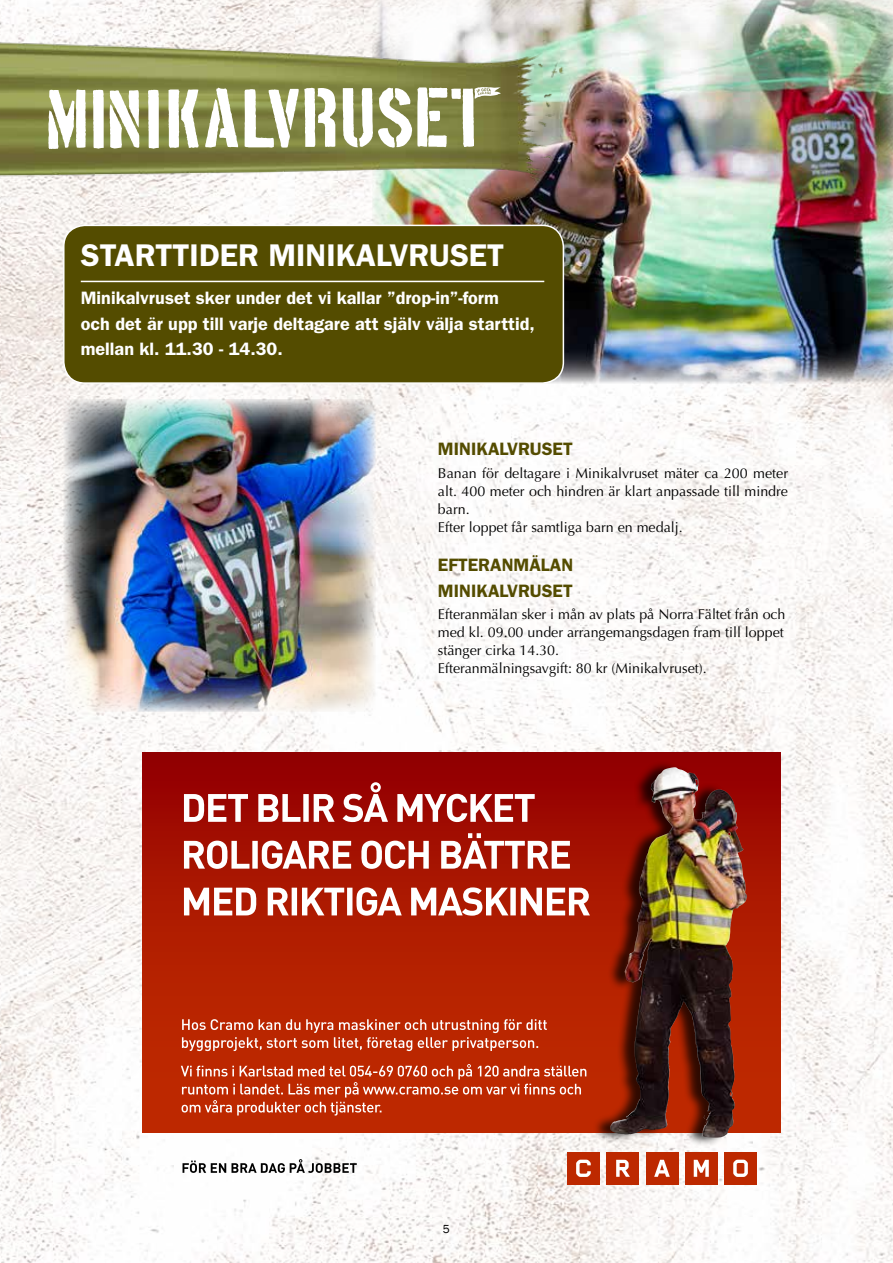
<style>
.page{position:relative;width:893px;height:1263px;background:#fff}
.page>*{position:absolute;margin:0;border:0;box-sizing:border-box;transform-origin:0 0}
.t1{font:600 31.5px "Franklin Gothic";color:#fff}
.t2{font:600 18px/25.2px "Franklin Gothic";color:#fff}
.t3{font:600 18px/25.8px "Franklin Gothic";color:#544c00}
.t4{font:14.25px/18px "Optima";color:#000}
.t5{font:12px "Franklin Gothic";color:#000}
</style>
<div class="page">
<img style="left:0;top:293px;width:893px;height:970px">
<img style="left:551px;top:0;width:342px;height:383px">
<div style="left:142px;top:753px;width:638px;height:379px;background:linear-gradient(to bottom,#970401,#c53100)"></div>
<svg style="left:183px;top:1159px;width:174px;height:14px"></svg>
<svg style="left:184px;top:887px;width:406px;height:29px"></svg>
<svg style="left:184px;top:833px;width:386px;height:36px"></svg>
<svg style="left:184px;top:782px;width:351px;height:40px"></svg>
<svg style="left:181px;top:1064px;width:405px;height:51px;background:#c74928"></svg>
<svg style="left:182px;top:1019px;width:365px;height:32px;background:#c85133"></svg>
<div style="left:567px;top:1152px;width:33px;height:33px;background:#bd2900"></div>
<div style="left:606px;top:1152px;width:33px;height:33px;background:#bd2900"></div>
<div style="left:646px;top:1152px;width:32px;height:33px;background:#bd2900"></div>
<div style="left:685px;top:1152px;width:33px;height:33px;background:#bd2900"></div>
<div style="left:724px;top:1152px;width:33px;height:33px;background:#bd2900"></div>
<svg style="left:576px;top:1160px;width:15px;height:17px"></svg>
<svg style="left:733px;top:1160px;width:15px;height:17px"></svg>
<svg style="left:616px;top:1160px;width:14px;height:17px"></svg>
<svg style="left:654px;top:1160px;width:16px;height:17px"></svg>
<svg style="left:694px;top:1160px;width:15px;height:17px"></svg>
<div style="left:592px;top:760px;width:152px;height:386px;background:#000;opacity:.75"></div>
<img style="left:610px;top:767px;width:64px;height:367px">
<div style="left:64px;top:225px;width:499px;height:158px;background:#544c00;border-radius:21px"></div>
<div style="left:63px;top:225px;width:501px;height:159px;border:2px solid #fff;border-radius:21px"></div>
<img style="left:64px;top:399px;width:312px;height:313px">
<img style="left:0;top:0;width:570px;height:293px">
<svg style="left:343px;top:87px;width:158px;height:61px"></svg>
<svg style="left:168px;top:90px;width:31px;height:58px"></svg>
<svg style="left:205px;top:88px;width:33px;height:60px"></svg>
<svg style="left:245px;top:88px;width:92px;height:60px"></svg>
<svg style="left:48px;top:89px;width:38px;height:60px"></svg>
<svg style="left:93px;top:90px;width:11px;height:59px"></svg>
<svg style="left:110px;top:90px;width:29px;height:59px"></svg>
<svg style="left:148px;top:90px;width:11px;height:59px"></svg>
<h1 class="t1" style="left:81px;top:236px;width:425px">Starttider Minikalvruset</h1>
<p class="t2" style="left:81px;top:286px;width:456px">Minikalvruset sker under det vi kallar ”drop-in”-form<br>och det är upp till varje deltagare att själv välja starttid, mellan kl. 11.30 - 14.30.</p>
<p class="t3" style="left:438px;top:436px;width:136px">MiniKalvruset</p>
<p class="t4" style="left:438px;top:464px;width:352px">Banan för deltagare i Minikalvruset mäter ca 200 meter alt. 400 meter och hindren är klart anpassade till mindre barn.<br>Efter loppet får samtliga barn en medalj.</p>
<p class="t3" style="left:438px;top:552px;width:136px">Efteranmälan<br>Minikalvruset</p>
<p class="t4" style="left:438px;top:606px;width:349px">Efteranmälan sker i mån av plats på Norra Fältet från och med kl. 09.00 under arrangemangsdagen fram till loppet stänger cirka 14.30.<br>Efteranmälningsavgift: 80 kr (Minikalvruset).</p>
<p class="t5" style="left:443px;top:1222px;width:9px">5</p>
</div>
